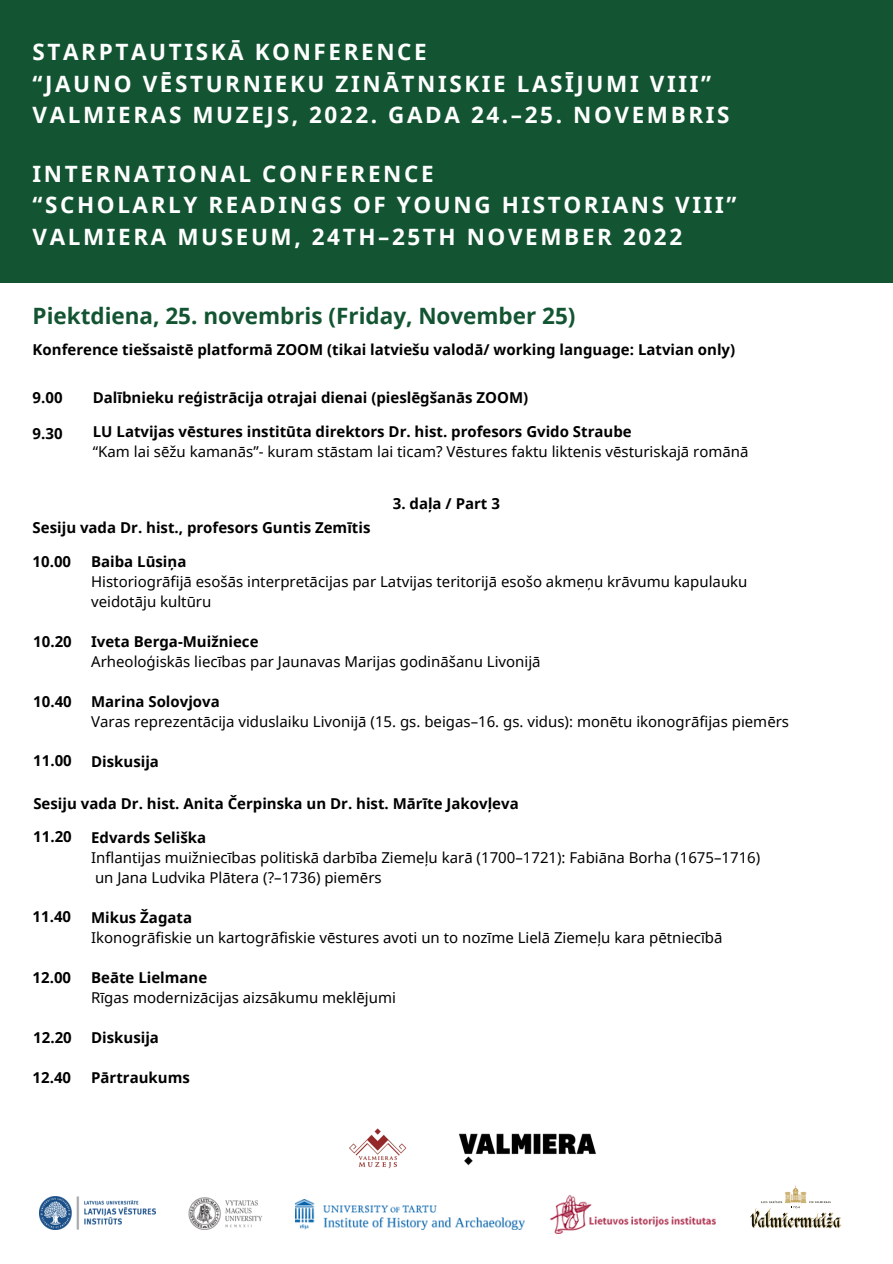
<style>
.page{position:relative;width:893px;height:1264px;background:#fff}
.page>*{position:absolute;margin:0;border:0;box-sizing:border-box;transform-origin:0 0}
.t1{font:700 22.5px/31.5px "Noto Sans";letter-spacing:.115em;color:#fff}
.t2{font:700 22.5px "Noto Sans";color:#135532}
.t3{font:15px/20px "Noto Sans";color:#000}
.t4{font:700 15px "Noto Sans";color:#000}
</style>
<div class="page">
<div style="left:0;top:0;width:892px;height:282px;background:#135532"></div>
<img style="left:349px;top:1128px;width:58px;height:41px">
<img style="left:39px;top:1196px;width:116px;height:33px">
<img style="left:188px;top:1197px;width:74px;height:32px">
<img style="left:550px;top:1195px;width:165px;height:38px">
<img style="left:296px;top:1199px;width:228px;height:30px">
<img style="left:458px;top:1133px;width:138px;height:33px">
<svg style="left:750px;top:1185px;width:91px;height:43px"></svg>
<h1 class="t1" style="left:33px;top:36px;width:698px">STARPTAUTISKĀ KONFERENCE<br>“JAUNO VĒSTURNIEKU ZINĀTNISKIE LASĪJUMI VIII”<br>VALMIERAS MUZEJS, 2022. GADA 24.–25. NOVEMBRIS</h1>
<h1 class="t1" style="left:33px;top:157px;width:705px">INTERNATIONAL CONFERENCE<br>“SCHOLARLY READINGS OF YOUNG HISTORIANS VIII”<br>VALMIERA MUSEUM, 24TH–25TH NOVEMBER 2022</h1>
<h1 class="t2" style="left:33px;top:300px;width:544px">Piektdiena, 25. novembris (Friday, November 25)</h1>
<p class="t4" style="left:33px;top:338px;width:704px">Konference tiešsaistē platformā ZOOM (tikai latviešu valodā/ working language: Latvian only)</p>
<p class="t4" style="left:93px;top:387px;width:437px">Dalībnieku reģistrācija otrajai dienai (pieslēgšanās ZOOM)</p>
<p class="t4" style="left:93px;top:421px;width:540px">LU Latvijas vēstures institūta direktors Dr. hist. profesors Gvido Straube</p>
<p class="t3" style="left:93px;top:441px;width:657px">“Kam lai sēžu kamanās”- kuram stāstam lai ticam? Vēstures faktu liktenis vēsturiskajā romānā</p>
<p class="t4" style="left:393px;top:493px;width:109px">3. daļa / Part 3</p>
<p class="t4" style="left:33px;top:517px;width:339px">Sesiju vada Dr. hist., profesors Guntis Zemītis</p>
<p class="t4" style="left:91px;top:551px;width:97px">Baiba Lūsiņa</p>
<p class="t3" style="left:91px;top:571px;width:658px">Historiogrāfijā esošās interpretācijas par Latvijas teritorijā esošo akmeņu krāvumu kapulauku veidotāju kultūru</p>
<p class="t4" style="left:91px;top:631px;width:169px">Iveta Berga-Muižniece</p>
<p class="t3" style="left:91px;top:651px;width:451px">Arheoloģiskās liecības par Jaunavas Marijas godināšanu Livonijā</p>
<p class="t4" style="left:91px;top:691px;width:130px">Marina Solovjova</p>
<p class="t3" style="left:91px;top:711px;width:699px">Varas reprezentācija viduslaiku Livonijā (15. gs. beigas–16. gs. vidus): monētu ikonogrāfijas piemērs</p>
<p class="t4" style="left:91px;top:751px;width:69px">Diskusija</p>
<p class="t4" style="left:33px;top:387px;width:31px">9.00</p>
<p class="t4" style="left:33px;top:422px;width:31px">9.30</p>
<p class="t4" style="left:33px;top:551px;width:40px">10.00</p>
<p class="t4" style="left:33px;top:631px;width:40px">10.20</p>
<p class="t4" style="left:33px;top:691px;width:40px">10.40</p>
<p class="t4" style="left:33px;top:749px;width:40px">11.00</p>
<p class="t4" style="left:33px;top:792px;width:487px">Sesiju vada Dr. hist. Anita Čerpinska un Dr. hist. Mārīte Jakovļeva</p>
<p class="t4" style="left:33px;top:826px;width:40px">11.20</p>
<p class="t4" style="left:33px;top:906px;width:40px">11.40</p>
<p class="t4" style="left:33px;top:966px;width:40px">12.00</p>
<p class="t4" style="left:33px;top:1027px;width:40px">12.20</p>
<p class="t4" style="left:33px;top:1066px;width:40px">12.40</p>
<p class="t4" style="left:91px;top:827px;width:117px">Edvards Seliška</p>
<p class="t3" style="left:91px;top:847px;width:670px">Inflantijas muižniecības politiskā darbība Ziemeļu karā (1700–1721): Fabiāna Borha (1675–1716) un Jana Ludvika Plātera (?–1736) piemērs</p>
<p class="t4" style="left:91px;top:907px;width:102px">Mikus Žagata</p>
<p class="t3" style="left:91px;top:927px;width:633px">Ikonogrāfiskie un kartogrāfiskie vēstures avoti un to nozīme Lielā Ziemeļu kara pētniecībā</p>
<p class="t4" style="left:91px;top:967px;width:118px">Beāte Lielmane</p>
<p class="t3" style="left:91px;top:987px;width:306px">Rīgas modernizācijas aizsākumu meklējumi</p>
<p class="t4" style="left:91px;top:1027px;width:69px">Diskusija</p>
<p class="t4" style="left:91px;top:1067px;width:100px">Pārtraukums</p>
</div>
